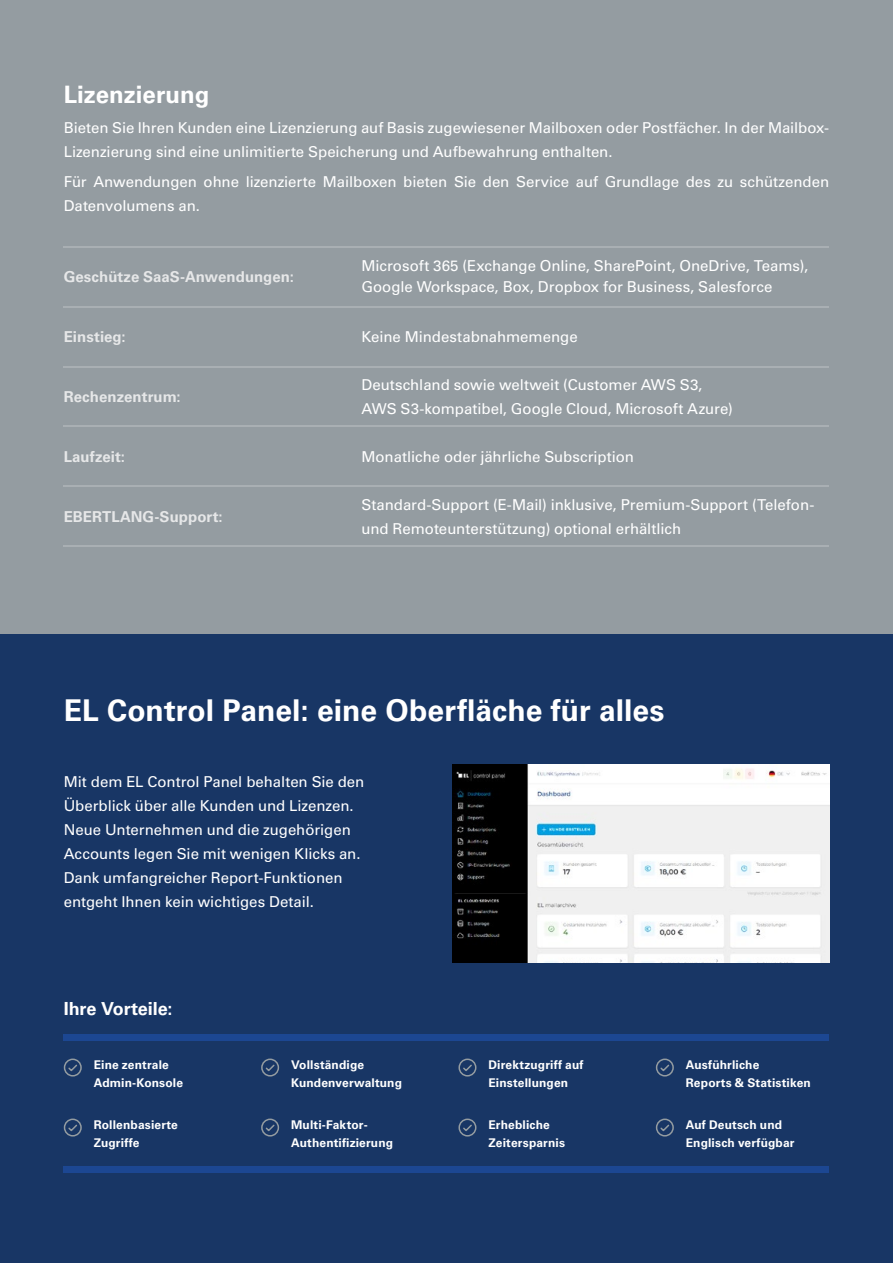
<style>
.page{position:relative;width:893px;height:1263px;background:#fff}
.page>*{position:absolute;margin:0;border:0;box-sizing:border-box;transform-origin:0 0}
.t1{font:700 30px "Univers LT Std";color:#fff}
.t2{font:700 24px "Univers LT Std";color:#fff}
.t3{font:700 18px "Univers LT Std";letter-spacing:-.005em;color:#fff}
.t4{font:15px/24px "Univers LT Std";color:#fff}
.t5{font:700 15px "Univers LT Std";letter-spacing:.005em;color:#e6e7e8}
.t6{font:700 12px/18px "Univers LT Std";letter-spacing:.01em;color:#fff}
</style>
<div class="page">
<div style="left:0;top:0;width:893px;height:634px;background:#949ca1"></div>
<div style="left:0;top:634px;width:893px;height:629px;background:#183665"></div>
<div style="left:64px;top:1034px;width:765px;height:6px;background:#1c4792"></div>
<svg style="left:63px;top:1118px;width:19px;height:19px"></svg>
<svg style="left:261px;top:1118px;width:19px;height:19px"></svg>
<svg style="left:655px;top:1118px;width:19px;height:19px"></svg>
<svg style="left:63px;top:1058px;width:19px;height:19px"></svg>
<svg style="left:261px;top:1058px;width:19px;height:19px"></svg>
<svg style="left:655px;top:1058px;width:19px;height:19px"></svg>
<svg style="left:458px;top:1058px;width:19px;height:19px"></svg>
<svg style="left:458px;top:1118px;width:19px;height:19px"></svg>
<div style="left:64px;top:1166px;width:765px;height:6px;background:#1c4792"></div>
<hr style="left:64px;top:247px;width:765px;height:1px;background:#fff">
<hr style="left:64px;top:366px;width:765px;height:1px;background:#fff">
<hr style="left:64px;top:426px;width:765px;height:1px;background:#fff">
<hr style="left:64px;top:485px;width:765px;height:2px;background:#fff">
<hr style="left:64px;top:306px;width:765px;height:2px;background:#fff">
<hr style="left:64px;top:545px;width:765px;height:2px;background:#fff">
<img style="left:453px;top:765px;width:376px;height:197px">
<h2 class="t2" style="left:64px;top:80px;width:147px">Lizenzierung</h2>
<p class="t4" style="left:64px;top:115px;width:767px">Bieten Sie Ihren Kunden eine Lizenzierung auf Basis zugewiesener Mailboxen oder Postfächer. In der Mailbox-<br>Lizenzierung sind eine unlimitierte Speicherung und Aufbewahrung enthalten.</p>
<p class="t4" style="left:64px;top:169px;width:767px">Für Anwendungen ohne lizenzierte Mailboxen bieten Sie den Service auf Grundlage des zu schützenden<br>Datenvolumens an.</p>
<p class="t5" style="left:64px;top:268px;width:232px">Geschütze SaaS-Anwendungen:</p>
<p class="t4" style="left:361px;top:256px;width:448px;line-height:21px">Microsoft 365 (Exchange Online, SharePoint, OneDrive, Teams),<br>Google Workspace, Box, Dropbox for Business, Salesforce</p>
<p class="t5" style="left:64px;top:328px;width:63px">Einstieg:</p>
<p class="t4" style="left:361px;top:325px;width:218px">Keine Mindestabnahmemenge</p>
<p class="t5" style="left:64px;top:388px;width:119px">Rechenzentrum:</p>
<p class="t4" style="left:361px;top:373px;width:373px">Deutschland sowie weltweit (Customer AWS S3,<br>AWS S3-kompatibel, Google Cloud, Microsoft Azure)</p>
<p class="t5" style="left:64px;top:448px;width:63px">Laufzeit:</p>
<p class="t4" style="left:361px;top:445px;width:274px">Monatliche oder jährliche Subscription</p>
<p class="t5" style="left:64px;top:508px;width:160px">EBERTLANG-Support:</p>
<p class="t4" style="left:361px;top:493px;width:454px">Standard-Support (E-Mail) inklusive, Premium-Support (Telefon&shy;und Remoteunterstützung) optional erhältlich</p>
<h1 class="t1" style="left:64px;top:692px;width:602px">EL Control Panel: eine Oberfläche für alles</h1>
<p class="t4" style="left:64px;top:769px;width:302px">Mit dem EL Control Panel behalten Sie den Überblick über alle Kunden und Lizenzen.<br>Neue Unternehmen und die zugehörigen Accounts legen Sie mit wenigen Klicks an.<br>Dank umfangreicher Report-Funktionen entgeht Ihnen kein wichtiges Detail.</p>
<p class="t3" style="left:64px;top:998px;width:110px">Ihre Vorteile:</p>
<p class="t6" style="left:94px;top:1055px;width:91px">Eine zentrale<br>Admin-Konsole</p>
<p class="t6" style="left:291px;top:1055px;width:112px">Vollständige<br>Kundenverwaltung</p>
<p class="t6" style="left:488px;top:1055px;width:97px">Direktzugriff auf<br>Einstellungen</p>
<p class="t6" style="left:686px;top:1055px;width:127px">Ausführliche<br>Reports &amp; Statistiken</p>
<p class="t6" style="left:94px;top:1115px;width:86px">Rollenbasierte<br>Zugriffe</p>
<p class="t6" style="left:291px;top:1115px;width:103px">Multi-Faktor-<br>Authentifizierung</p>
<p class="t6" style="left:488px;top:1115px;width:78px">Erhebliche<br>Zeitersparnis</p>
<p class="t6" style="left:686px;top:1115px;width:110px">Auf Deutsch und<br>Englisch verfügbar</p>
</div>
